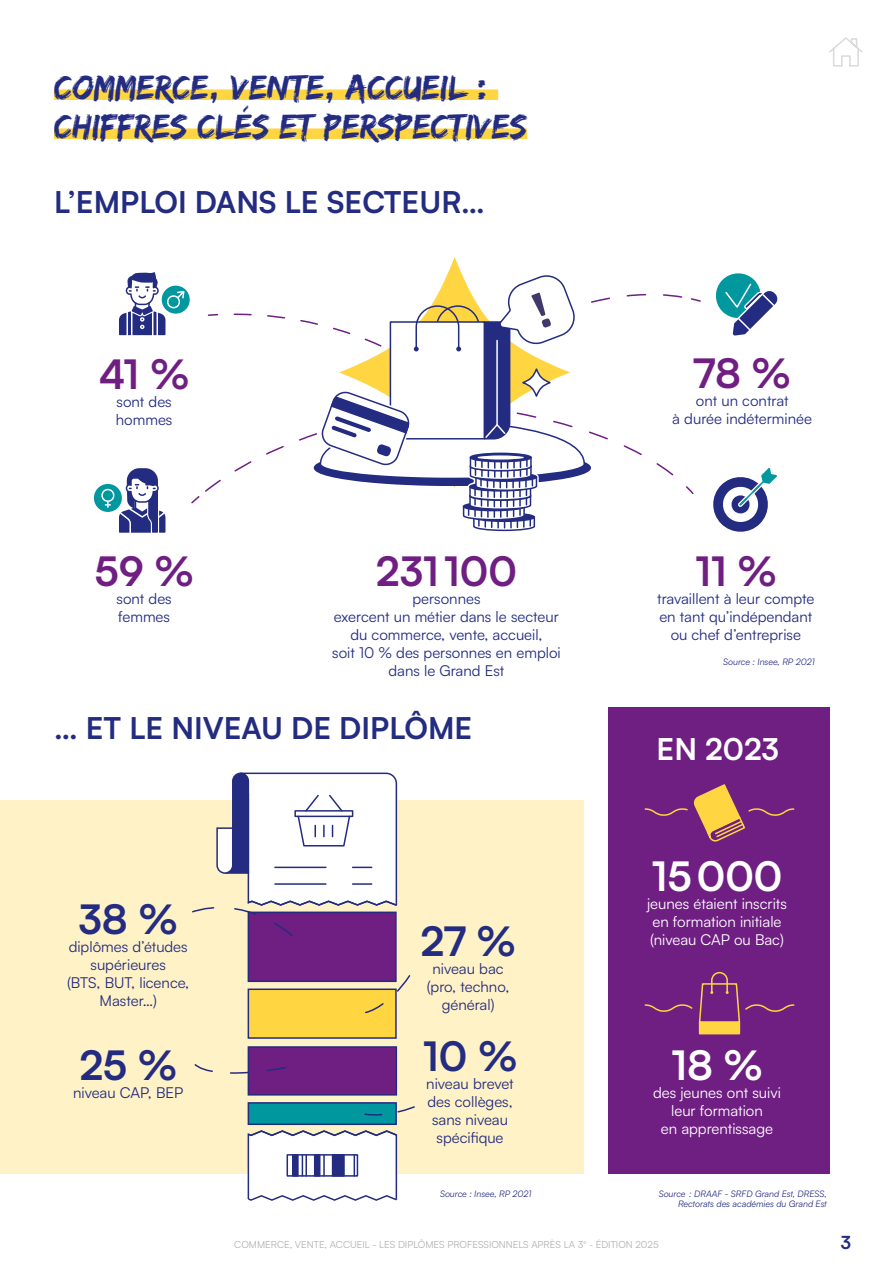
<style>
.page{position:relative;width:893px;height:1263px;background:#fff}
.page>*{position:absolute;margin:0;border:0;box-sizing:border-box;transform-origin:0 0}
.t1{font:700 40.5px "Satoshi";letter-spacing:-.005em;color:#6f1e82}
.t2{font:700 40.5px "Satoshi";color:#232c80}
.t3{font:700 40.5px "Satoshi";color:#fff}
.t4{font:36px/39px "Edo SZ";color:#232c80}
.t5{font:700 30px "Satoshi";color:#232c80}
.t6{font:700 30px "Satoshi";color:#fff}
.t7{font:700 18px "Satoshi";color:#232c80}
.t8{font:15px/18px "Satoshi";color:#232c80;text-align:center}
.t9{font:15px/18px "Satoshi";color:#fff;text-align:center}
.t10{font:9.75px "Satoshi";color:#b1b2b3}
.t11{font:italic 9px/10.5px "Satoshi";color:#232c80;text-align:right}
</style>
<div class="page">
<svg style="left:829px;top:37px;width:34px;height:30px"></svg>
<div style="left:0;top:800px;width:584px;height:374px;background:#fff2c6"></div>
<div style="left:608px;top:707px;width:222px;height:466px;background:#6f1e82"></div>
<div style="left:700px;top:1022px;width:39px;height:12px;background:#ffd542"></div>
<div style="left:699px;top:1021px;width:41px;height:13px;border:2px solid #ffd542"></div>
<svg style="left:644px;top:971px;width:151px;height:53px"></svg>
<svg style="left:644px;top:784px;width:151px;height:58px"></svg>
<div style="left:94px;top:484px;width:28px;height:28px;background:#00979f;border-radius:50%"></div>
<svg style="left:713px;top:468px;width:64px;height:64px"></svg>
<svg style="left:716px;top:273px;width:62px;height:63px"></svg>
<svg style="left:99px;top:272px;width:602px;height:261px"></svg>
<svg style="left:523px;top:369px;width:27px;height:27px"></svg>
<div style="left:522px;top:368px;width:29px;height:29px;border:2px solid #232c80;border-radius:50%"></div>
<svg style="left:247px;top:1130px;width:151px;height:71px"></svg>
<div style="left:248px;top:1102px;width:149px;height:23px;background:#00979f;border:2px solid #232c80"></div>
<div style="left:248px;top:1047px;width:148px;height:48px;background:#6f1e82"></div>
<div style="left:248px;top:1046px;width:149px;height:49px;border:2px solid #232c80"></div>
<div style="left:248px;top:989px;width:148px;height:49px;background:#ffd542"></div>
<div style="left:248px;top:988px;width:149px;height:51px;border:2px solid #232c80"></div>
<div style="left:248px;top:911px;width:149px;height:71px;background:#6f1e82;border:2px solid #232c80"></div>
<svg style="left:192px;top:772px;width:206px;height:165px"></svg>
<svg style="left:364px;top:974px;width:47px;height:40px"></svg>
<svg style="left:194px;top:1063px;width:92px;height:18px"></svg>
<div style="left:54px;top:89px;width:444px;height:11px;background:#ffd542"></div>
<div style="left:54px;top:128px;width:473px;height:11px;background:#ffd542"></div>
<svg style="left:364px;top:1105px;width:51px;height:13px"></svg>
<h2 class="t4" style="left:54px;top:67px;width:475px">COMMERCE, VENTE, ACCUEIL :<br>CHIFFRES CLÉS ET PERSPECTIVES</h2>
<h3 class="t5" style="left:54px;top:180px;width:432px">L’EMPLOI DANS LE SECTEUR…</h3>
<h1 class="t1" style="left:99px;top:345px;width:92px">41 %</h1>
<p class="t8" style="left:116px;top:392px;width:58px;text-align:left">sont des hommes</p>
<h1 class="t1" style="left:95px;top:542px;width:101px">59 %</h1>
<p class="t8" style="left:116px;top:589px;width:57px;text-align:left">sont des femmes</p>
<h1 class="t1" style="left:376px;top:542px;width:143px">231100</h1>
<p class="t8" style="left:332px;top:589px;width:230px">personnes<br>exercent un métier dans le secteur du commerce, vente, accueil,<br>soit 10 % des personnes en emploi dans le Grand Est</p>
<h3 class="t5" style="left:54px;top:706px;width:420px">… ET LE NIVEAU DE DIPLÔME</h3>
<h1 class="t2" style="left:79px;top:889px;width:100px">38 %</h1>
<p class="t8" style="left:67px;top:955px;width:124px">supérieures<br>(BTS, BUT, licence,<br>Master…)</p>
<p class="t8" style="left:69px;top:937px;width:121px">diplômes d’études</p>
<h1 class="t2" style="left:79px;top:1036px;width:99px">25 %</h1>
<p class="t8" style="left:73px;top:1083px;width:112px">niveau CAP, BEP</p>
<h1 class="t2" style="left:420px;top:912px;width:97px">27 %</h1>
<p class="t8" style="left:427px;top:959px;width:84px">niveau bac (pro, techno, général)</p>
<h1 class="t2" style="left:423px;top:1026px;width:96px">10 %</h1>
<p class="t8" style="left:426px;top:1074px;width:89px">niveau brevet des collèges, sans niveau spécifique</p>
<p class="t11" style="left:440px;top:1188px;width:93px">Source : Insee, RP 2021</p>
<h1 class="t1" style="left:694px;top:344px;width:99px">78 %</h1>
<p class="t8" style="left:672px;top:391px;width:141px">ont un contrat<br>à durée indéterminée</p>
<h1 class="t1" style="left:695px;top:542px;width:83px">11 %</h1>
<p class="t8" style="left:657px;top:589px;width:159px">travaillent à leur compte en tant qu’indépendant ou chef d’entreprise</p>
<p class="t11" style="left:723px;top:656px;width:93px">Source : Insee, RP 2021</p>
<h3 class="t6" style="left:656px;top:728px;width:124px">EN 2023</h3>
<h1 class="t3" style="left:652px;top:846px;width:132px">15000</h1>
<p class="t9" style="left:647px;top:893px;width:141px;text-align:left">jeunes étaient inscrits en formation initiale (niveau CAP ou Bac)</p>
<h1 class="t3" style="left:671px;top:1036px;width:93px">18 %</h1>
<p class="t9" style="left:661px;top:1101px;width:114px">leur formation<br>en apprentissage</p>
<p class="t9" style="left:653px;top:1083px;width:129px">des jeunes ont suivi</p>
<p class="t11" style="left:659px;top:1187px;width:170px">Source : DRAAF - SRFD Grand Est, DRESS,<br>Rectorats des académies du Grand Est</p>
<p class="t10" style="left:234px;top:1237px;width:426px">COMMERCE, VENTE, ACCUEIL - LES DIPLÔMES PROFESSIONNELS APRÈS LA 3<sup>e</sup> - ÉDITION 2025</p>
<p class="t7" style="left:841px;top:1229px;width:12px">3</p>
</div>
